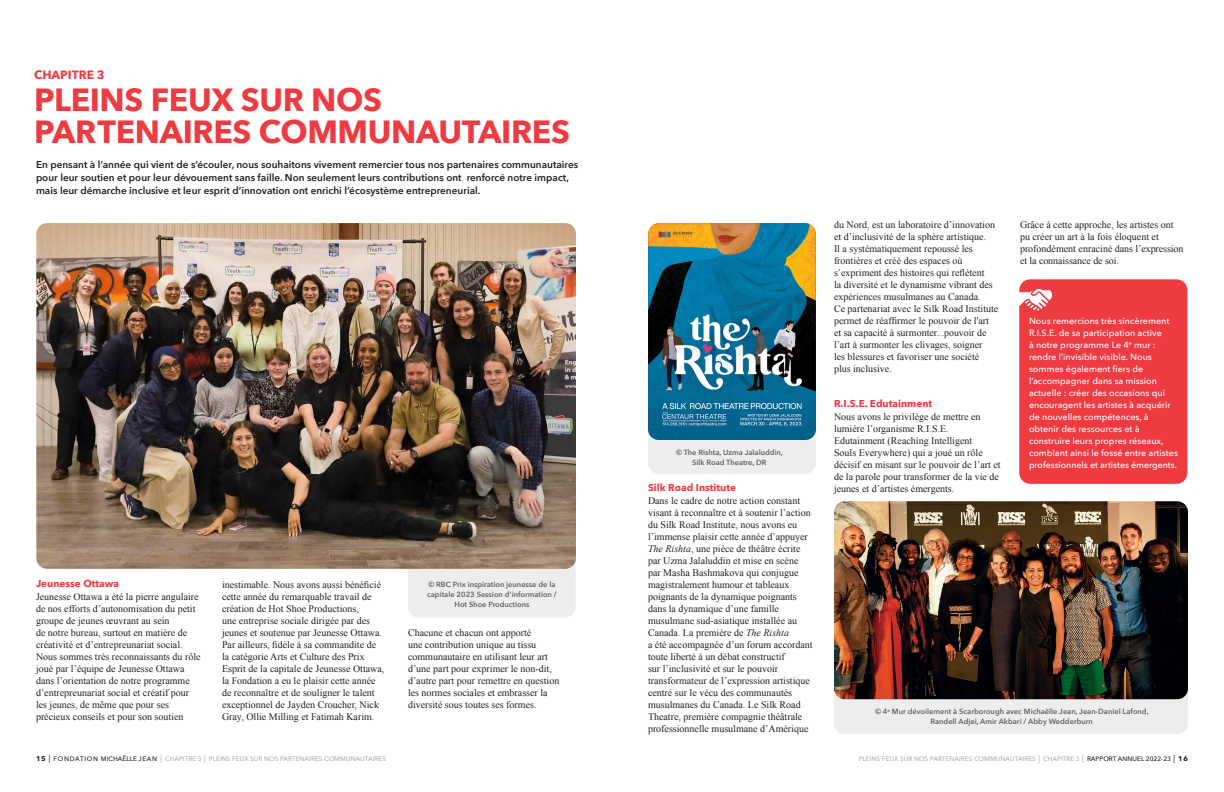
<style>
.page{position:relative;width:1224px;height:792px;background:#fff}
.page>*{position:absolute;margin:0;border:0;box-sizing:border-box;transform-origin:0 0}
.t1{font:700 32px/32px "Avenir Next";letter-spacing:-.01em;color:#ee3a41}
.t2{font:700 12px "Avenir Next";color:#ee3a41}
.t3{font:10px/12px "Times New Roman";color:#231f20}
.t4{font:600 10px/13px "Avenir Next";color:#231f20}
.t5{font:700 10px "Avenir Next";color:#ee3a41}
.t6{font:500 9px/12px "Avenir Next";color:#fff}
.t7{font:600 7.5px/10px "Avenir Next";color:#636366;text-align:center}
.t8{font:500 6.5px "Avenir Next";color:#adaeb2}
.s1{font-style:italic}
.s2{font-weight:700;font-size:7px;color:#231f20}
.s3{font-size:8.4px;color:#231f20}
.s4{color:#231f20}
.s5{font-size:8.4px}
</style>
<div class="page">
<div style="left:1019px;top:279px;width:168px;height:205px;background:#ee3a41;border-radius:11px"></div>
<div style="left:834px;top:673px;width:354px;height:61px;background:#ededee;border-radius:11px"></div>
<div style="left:648px;top:413px;width:168px;height:61px;background:#ededee;border-radius:11px"></div>
<div style="left:408px;top:540px;width:168px;height:78px;background:#ededee;border-radius:11px"></div>
<img style="left:834px;top:501px;width:354px;height:198px">
<img style="left:36px;top:223px;width:540px;height:346px">
<img style="left:648px;top:223px;width:168px;height:217px">
<svg style="left:1019px;top:288px;width:33px;height:24px"></svg>
<p class="t2" style="left:34px;top:64px;width:72px">CHAPITRE 3</p>
<p class="t1" style="left:34px;top:83px;width:537px">PLEINS FEUX SUR NOS<br>PARTENAIRES COMMUNAUTAIRES</p>
<p class="t4" style="left:36px;top:158px;width:544px">En pensant à l’année qui vient de s’écouler, nous souhaitons vivement remercier tous nos partenaires communautaires pour leur soutien et pour leur dévouement sans faille. Non seulement leurs contributions ont renforcé notre impact, mais leur démarche inclusive et leur esprit d’innovation ont enrichi l’écosystème entrepreneurial.</p>
<p class="t5" style="left:36px;top:575px;width:85px">Jeunesse Ottawa</p>
<p class="t3" style="left:36px;top:591px;width:166px">Jeunesse Ottawa a été la pierre angulaire de nos efforts d’autonomisation du petit groupe de jeunes œuvrant au sein<br>de notre bureau, surtout en matière de créativité et d’entrepreunariat social.<br>Nous sommes très reconnaissants du rôle joué par l’équipe de Jeunesse Ottawa dans l’orientation de notre programme d’entrepreunariat social et créatif pour les jeunes, de même que pour ses précieux conseils et pour son soutien</p>
<p class="t3" style="left:222px;top:579px;width:164px">inestimable. Nous avons aussi bénéficié cette année du remarquable travail de création de Hot Shoe Productions,<br>une entreprise sociale dirigée par des jeunes et soutenue par Jeunesse Ottawa.<br>Par ailleurs, fidèle à sa commandite de la catégorie Arts et Culture des Prix Esprit de la capitale de Jeunesse Ottawa, la Fondation a eu le plaisir cette année de reconnaître et de souligner le talent exceptionnel de Jayden Croucher, Nick Gray, Ollie Milling et Fatimah Karim.</p>
<p class="t7" style="left:427px;top:580px;width:131px">© RBC Prix inspiration jeunesse de la capitale 2023 Session d'information /<br>Hot Shoe Productions</p>
<p class="t3" style="left:408px;top:627px;width:153px">Chacune et chacun ont apporté<br>une contribution unique au tissu communautaire en utilisant leur art d’une part pour exprimer le non-dit, d’autre part pour remettre en question les normes sociales et embrasser la diversité sous toutes ses formes.</p>
<p class="t7" style="left:676px;top:447px;width:108px">© The Rishta, Uzma Jalaluddin,<br>Silk Road Theatre, DR</p>
<p class="t5" style="left:648px;top:479px;width:90px">Silk Road Institute</p>
<p class="t3" style="left:648px;top:495px;width:166px">Dans le cadre de notre action constant visant à reconnaître et à soutenir l’action du Silk Road Institute, nous avons eu l’immense plaisir cette année d’appuyer <span class="s1">The Rishta</span>, une pièce de théâtre écrite par Uzma Jalaluddin et mise en scène par Masha Bashmakova qui conjugue magistralement humour et tableaux poignants de la dynamique poignants dans la dynamique d’une famille musulmane sud-asiatique installée au Canada. La première de <span class="s1">The Rishta<br></span>a été accompagnée d’un forum accordant toute liberté à un débat constructif<br>sur l’inclusivité et sur le pouvoir transformateur de l’expression artistique centré sur le vécu des communautés musulmanes du Canada. Le Silk Road Theatre, première compagnie théâtrale professionnelle musulmane d’Amérique</p>
<p class="t3" style="left:834px;top:219px;width:166px">du Nord, est un laboratoire d’innovation et d’inclusivité de la sphère artistique.<br>Il a systématiquement repoussé les frontières et créé des espaces où s’expriment des histoires qui reflètent<br>la diversité et le dynamisme vibrant des expériences musulmanes au Canada.<br>Ce partenariat avec le Silk Road Institute permet de réaffirmer le pouvoir de l'art et sa capacité à surmonter...pouvoir de l’art à surmonter les clivages, soigner<br>les blessures et favoriser une société<br>plus inclusive.</p>
<p class="t5" style="left:834px;top:395px;width:100px">R.I.S.E. Edutainment</p>
<p class="t3" style="left:834px;top:411px;width:168px">Nous avons le privilège de mettre en lumière l’organisme R.I.S.E.<br>Edutainment (Reaching Intelligent<br>Souls Everywhere) qui a joué un rôle décisif en misant sur le pouvoir de l’art et de la parole pour transformer de la vie de jeunes et d’artistes émergents.</p>
<p class="t3" style="left:1020px;top:219px;width:165px">Grâce à cette approche, les artistes ont pu créer un art à la fois éloquent et profondément enraciné dans l’expression et la connaissance de soi.</p>
<p class="t6" style="left:1029px;top:315px;width:151px">Nous remercions très sincèrement R.I.S.E. de sa participation active<br>à notre programme Le 4<sup>e</sup> mur : rendre l’invisible visible. Nous sommes également fiers de l’accompagner dans sa mission actuelle : créer des occasions qui encouragent les artistes à acquérir de nouvelles compétences, à obtenir des ressources et à construire leurs propres réseaux, comblant ainsi le fossé entre artistes professionnels et artistes émergents.</p>
<p class="t7" style="left:875px;top:706px;width:275px">© 4<sup>e</sup> Mur dévoilement à Scarborough avec Michaëlle Jean, Jean-Daniel Lafond,<br>Randell Adjei, Amir Akbari / Abby Wedderburn</p>
<p class="t8" style="left:36px;top:753px;width:352px"><span class="s2">15</span> <span class="s3">|</span> <span class="s4">FONDATION MICHAËLLE JEAN</span> <span class="s5">|</span> CHAPITRE 3 <span class="s5">|</span> PLEINS FEUX SUR NOS PARTENAIRES COMMUNAUTAIRES</p>
<p class="t8" style="left:859px;top:753px;width:331px">PLEINS FEUX SUR NOS PARTENAIRES COMMUNAUTAIRES <span class="s5">|</span> CHAPITRE 3 <span class="s5">|</span> <span class="s4">RAPPORT ANNUEL 2022-23</span> <span class="s3">|</span> <span class="s2">16</span></p>
</div>
